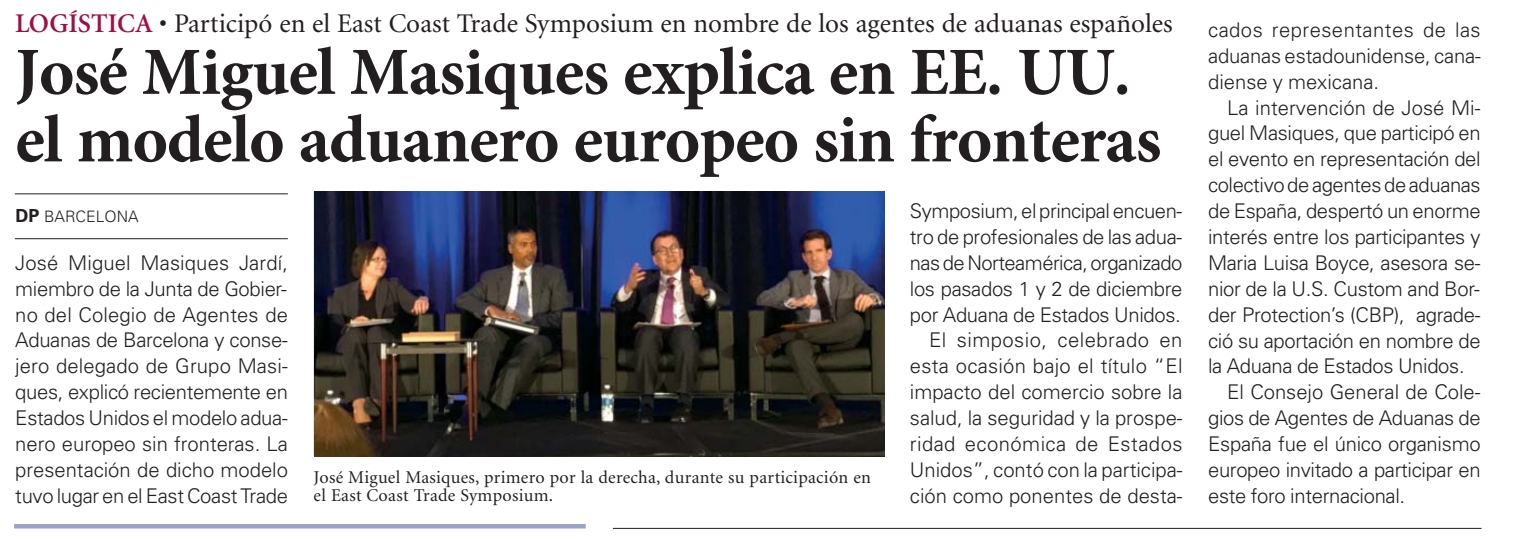
<style>
.page{position:relative;width:1514px;height:542px;background:#fff}
.page>*{position:absolute;margin:0;border:0;box-sizing:border-box;transform-origin:0 0}
.t1{font:700 67.5px/67.5px "Minion Pro";letter-spacing:-.015em;color:#231f20}
.t2{font:27px "Minion";color:#231f20}
.t3{font:300 20.25px/25.9px "Univers";letter-spacing:-.015em;color:#231f20;text-align:justify}
.t4{font:300 20.25px "Univers";letter-spacing:.005em;color:#231f20}
.t5{font:18px/18px "Minion";letter-spacing:.015em;color:#231f20}
.t6{font:300 15.75px "Univers";color:#231f20}
.s1{font-weight:600;color:#a10e45}
.s2{font-weight:700;font-size:18px}
</style>
<div class="page">
<hr style="left:14px;top:524px;width:572px;height:4px;background:#99a3c4">
<img style="left:315px;top:191px;width:569px;height:265px">
<hr style="left:15px;top:193px;width:273px;height:1px;background:#231f20">
<hr style="left:15px;top:238px;width:273px;height:1px;background:#231f20">
<hr style="left:613px;top:528px;width:868px;height:1px;background:#231f20">
<h2 class="t2" style="left:15px;top:13px;width:1159px"><span class="s1">LOGÍSTICA</span> • Participó en el East Coast Trade Symposium en nombre de los agentes de aduanas españoles</h2>
<h1 class="t1" style="left:15px;top:44px;width:1147px">José Miguel Masiques explica en EE. UU. el modelo aduanero europeo sin fronteras</h1>
<p class="t6" style="left:16px;top:210px;width:125px"><span class="s2">DP</span> BARCELONA</p>
<p class="t3" style="left:15px;top:251px;width:274px">José Miguel Masiques Jardí, miembro de la Junta de Gobier&shy;no del Colegio de Agentes de Aduanas de Barcelona y conse&shy;jero delegado de Grupo Masi&shy;ques, explicó recientemente en Estados Unidos el modelo adua&shy;nero europeo sin fronteras. La presentación de dicho modelo tuvo lugar en el East Coast Trade</p>
<p class="t5" style="left:313px;top:470px;width:559px">José Miguel Masiques, primero por la derecha, durante su participación en el East Coast Trade Symposium.</p>
<p class="t3" style="left:910px;top:200px;width:274px;text-align:right">Symposium, el principal encuen&shy;tro de profesionales de las adua&shy;nas de Norteamérica, organizado los pasados 1 y 2 de diciembre por Aduana de Estados Unidos.<br>El simposio, celebrado en esta ocasión bajo el título “El impacto del comercio sobre la salud, la seguridad y la prospe&shy;ridad económica de Estados<br>Unidos”, contó con la participa&shy;ción como ponentes de desta-</p>
<p class="t3" style="left:1208px;top:19px;width:274px">cados representantes de las aduanas estadounidense, cana&shy;diense y mexicana.</p>
<p class="t4" style="left:1227px;top:100px;width:255px">La intervención de José Mi-</p>
<p class="t3" style="left:1208px;top:122px;width:274px">guel Masiques, que participó en</p>
<p class="t3" style="left:1208px;top:148px;width:274px">el evento en representación del</p>
<p class="t3" style="left:1208px;top:174px;width:274px">colectivo de agentes de aduanas</p>
<p class="t3" style="left:1208px;top:200px;width:274px">de España, despertó un enorme</p>
<p class="t3" style="left:1208px;top:226px;width:274px">interés entre los participantes y</p>
<p class="t3" style="left:1208px;top:251px;width:274px">Maria Luisa Boyce, asesora se-</p>
<p class="t3" style="left:1208px;top:277px;width:273px">nior de la U.S. Custom and Bor-</p>
<p class="t3" style="left:1208px;top:303px;width:274px">der Protection’s (CBP), agrade-</p>
<p class="t3" style="left:1208px;top:329px;width:274px">ció su aportación en nombre de</p>
<p class="t3" style="left:1208px;top:355px;width:258px">la Aduana de Estados Unidos.</p>
<p class="t3" style="left:1227px;top:381px;width:255px">El Consejo General de Cole-</p>
<p class="t3" style="left:1208px;top:407px;width:274px">gios de Agentes de Aduanas de</p>
<p class="t3" style="left:1208px;top:433px;width:274px">España fue el único organismo</p>
<p class="t3" style="left:1208px;top:458px;width:274px">europeo invitado a participar en</p>
<p class="t3" style="left:1208px;top:484px;width:199px">este foro internacional.</p>
</div>
